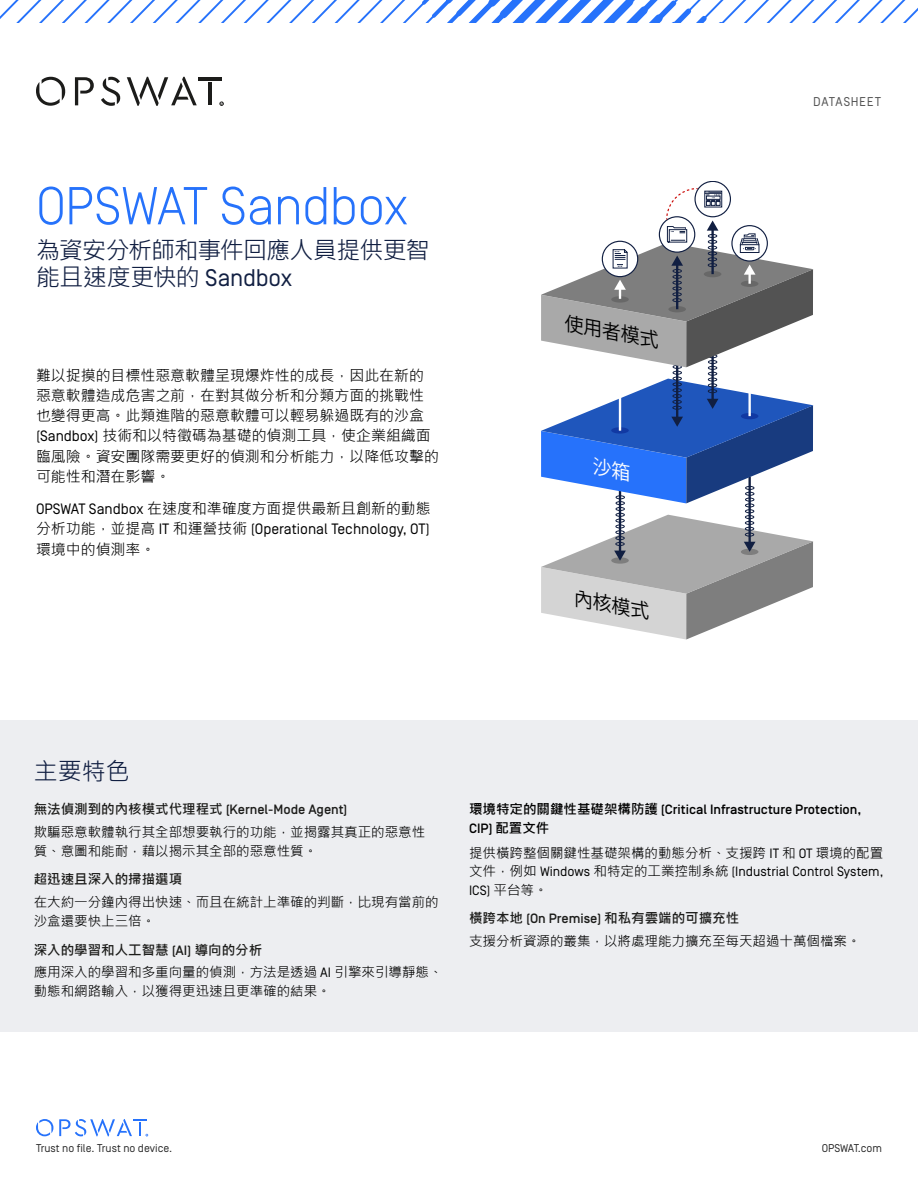
<style>
.page{position:relative;width:918px;height:1188px;background:#fff}
.page>*{position:absolute;margin:0;border:0;box-sizing:border-box;transform-origin:0 0}
.t1{font:300 53.25px "Simplon Norm";letter-spacing:-.015em;color:#2672fb}
.t2{font:24px/27px "Microsoft Jheng Hei";letter-spacing:-.035em;color:#111f42}
.t3{font:italic 19.2px "Koz Go Pr 6 N";color:#000}
.t4{font:15px/20.2px "Microsoft Jheng Hei";color:#000}
.t5{font:15px "Simplon Norm";color:#000}
.t6{font:13.5px/18.3px "Microsoft Jheng Hei";color:#000}
.t7{font:500 13.5px/18.3px "Simplon Norm";color:#000}
.t8{font:13.5px/18.3px "Simplon Norm";color:#000}
.t9{font:500 13.5px "Simplon Norm";color:#1c1c1a}
.t10{font:700 13.5px "Microsoft Jheng Hei";color:#1c1c1a}
.t11{font:12.75px "Simplon Mono";letter-spacing:.005em;color:#535353}
.t12{font:11.25px "Simplon Norm";color:#282828}
.s1{font-family:"Simplon Norm"}
.s2{font-family:"Microsoft Jheng Hei"}
.s3{font-family:"Microsoft Jheng Hei";font-weight:700}
.s4{font-weight:700;color:#1c1c1a}
.s5{font-family:"Simplon Norm";font-weight:500;color:#1c1c1a}
</style>
<div class="page">
<svg style="left:0;top:0;width:918px;height:23px"></svg>
<svg style="left:36px;top:1119px;width:112px;height:17px"></svg>
<svg style="left:36px;top:77px;width:29px;height:29px"></svg>
<svg style="left:75px;top:77px;width:19px;height:28px"></svg>
<svg style="left:101px;top:77px;width:19px;height:29px"></svg>
<svg style="left:127px;top:77px;width:70px;height:29px"></svg>
<hr style="left:199px;top:77px;width:23px;height:3px;background:#1c1c1a">
<hr style="left:208px;top:82px;width:4px;height:23px;background:#1c1c1a">
<svg style="left:219px;top:101px;width:5px;height:5px"></svg>
<svg style="left:695px;top:181px;width:35px;height:36px"></svg>
<div style="left:694px;top:181px;width:37px;height:36px;border:1px solid #111f42;border-radius:50%"></div>
<div style="left:0;top:720px;width:918px;height:311px;background:#edeef1"></div>
<svg style="left:541px;top:187px;width:272px;height:453px"></svg>
<h1 class="t1" style="left:36px;top:178px;width:374px">OPSWAT Sandbox</h1>
<h2 class="t2" style="left:36px;top:236px;width:395px">為資安分析師和事件回應人員提供更智能且速度更快的 <span class="s1">Sandbox</span></h2>
<p class="t4" style="left:36px;top:365px;width:404px">難以捉摸的目標性惡意軟體呈現爆炸性的成長，因此在新的惡意軟體造成危害之前，在對其做分析和分類方面的挑戰性也變得更高。此類進階的惡意軟體可以輕易躲過既有的沙盒<span class="s1">(Sandbox)</span> 技術和以特徵碼為基礎的偵測工具，使企業組織面臨風險。資安團隊需要更好的偵測和分析能力，以降低攻擊的可能性和潛在影響。</p>
<p class="t4" style="left:36px;top:499px;width:396px"><span class="s1">OPSWAT Sandbox</span> 在速度和準確度方面提供最新且創新的動態</p>
<p class="t5" style="left:36px;top:521px;width:395px"><span class="s2">分析功能，並提高</span> IT <span class="s2">和運營技術</span> (Operational Technology, OT)</p>
<p class="t4" style="left:36px;top:539px;width:121px">環境中的偵測率。</p>
<h3 class="t3" style="left:568px;top:312px;width:97px;rotate:10deg">使用者模式</h3>
<h3 class="t3" style="left:577px;top:587px;width:78px;rotate:10deg">內核模式</h3>
<p class="t11" style="left:813px;top:95px;width:70px">DATASHEET</p>
<h2 class="t2" style="left:34px;top:758px;width:97px">主要特色</h2>
<p class="t9" style="left:34px;top:803px;width:315px"><span class="s3">無法偵測到的內核模式代理程式</span> (Kernel-Mode Agent)</p>
<p class="t6" style="left:34px;top:823px;width:393px">欺騙惡意軟體執行其全部想要執行的功能，並揭露其真正的惡意性質、意圖和能耐，藉以揭示其全部的惡意性質。</p>
<p class="t10" style="left:34px;top:871px;width:150px">超迅速且深入的掃描選項</p>
<p class="t6" style="left:34px;top:893px;width:406px">在大約一分鐘內得出快速、而且在統計上準確的判斷，比現有當前的沙盒還要快上三倍。</p>
<p class="t6" style="left:34px;top:938px;width:410px;line-height:23px"><span class="s4">深入的學習和人工智慧</span> <span class="s5">(AI)</span> <span class="s4">導向的分析<br></span>應用深入的學習和多重向量的偵測，方法是透過 <span class="s1">AI</span> 引擎來引導靜態、</p>
<p class="t6" style="left:34px;top:982px;width:298px">動態和網路輸入，以獲得更迅速且更準確的結果。</p>
<p class="t7" style="left:469px;top:801px;width:394px"><span class="s3">環境特定的關鍵性基礎架構防護</span> (Critical Infrastructure Protection,<br>CIP) <span class="s3">配置文件</span></p>
<p class="t6" style="left:469px;top:844px;width:416px">提供橫跨整個關鍵性基礎架構的動態分析、支援跨 <span class="s1">IT</span> 和 <span class="s1">OT</span> 環境的配置</p>
<p class="t8" style="left:469px;top:863px;width:416px"><span class="s2">文件，例如</span> Windows <span class="s2">和特定的工業控制系統</span> (Industrial Control System,<br>ICS) <span class="s2">平台等。</span></p>
<p class="t6" style="left:469px;top:907px;width:393px;line-height:23px"><span class="s4">橫跨本地</span> <span class="s5">(On Premise)</span> <span class="s4">和私有雲端的可擴充性<br></span>支援分析資源的叢集，以將處理能力擴充至每天超過十萬個檔案。</p>
<p class="t12" style="left:36px;top:1142px;width:138px">Trust no file. Trust no device.</p>
<p class="t12" style="left:822px;top:1142px;width:62px">OPSWAT.com</p>
</div>
